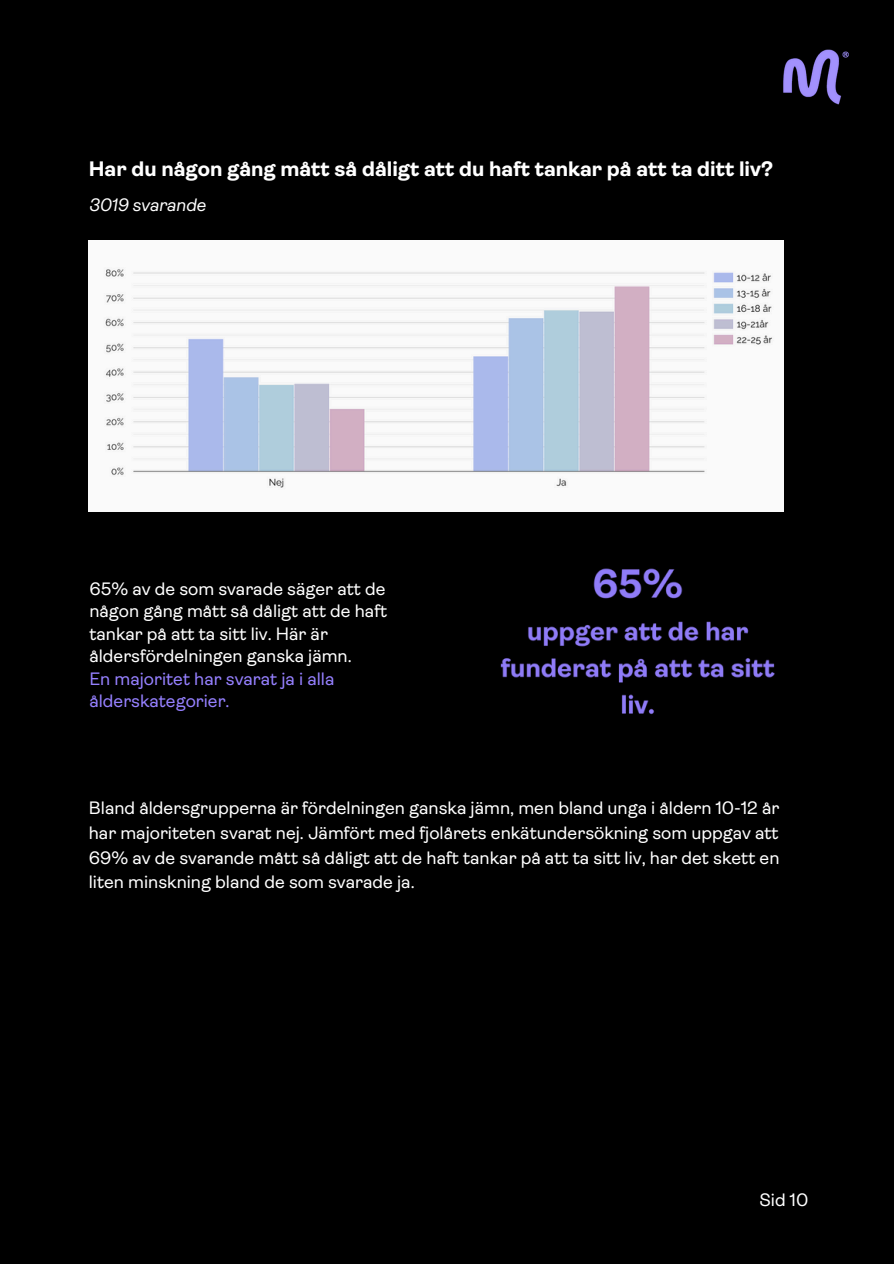
<style>
.page{position:relative;width:894px;height:1264px;background:#fff}
.page>*{position:absolute;margin:0;border:0;box-sizing:border-box;transform-origin:0 0}
.t1{font:700 21px "Ambit";color:#fff}
.t2{font:18px/22.5px "Ambit";color:#fff}
.t3{font:18px/22.5px "Ambit";color:#9580fe}
.t4{font:italic 18px "Ambit";color:#fff}
</style>
<div class="page">
<div style="left:0;top:0;width:893px;height:1263px;background:#000"></div>
<img style="left:783px;top:49px;width:66px;height:56px">
<img style="left:89px;top:241px;width:694px;height:271px">
<img style="left:500px;top:568px;width:275px;height:147px">
<p class="t1" style="left:89px;top:160px;width:685px">Har du någon gång mått så dåligt att du haft tankar på att ta ditt liv?</p>
<p class="t4" style="left:89px;top:197px;width:119px">3019 svarande</p>
<p class="t2" style="left:89px;top:579px;width:299px">65% av de som svarade säger att de någon gång mått så dåligt att de haft tankar på att ta sitt liv. Här är åldersfördelningen ganska jämn.</p>
<p class="t3" style="left:89px;top:669px;width:246px">En majoritet har svarat ja i alla ålderskategorier.</p>
<p class="t2" style="left:89px;top:797px;width:692px;line-height:24.8px;text-align:justify">Bland åldersgrupperna är fördelningen ganska jämn, men bland unga i åldern 10-12 år har majoriteten svarat nej. Jämfört med fjolårets enkätundersökning som uppgav att 69% av de svarande mått så dåligt att de haft tankar på att ta sitt liv, har det skett en liten minskning bland de som svarade ja.</p>
<p class="t2" style="left:759px;top:1190px;width:50px">Sid 10</p>
</div>
